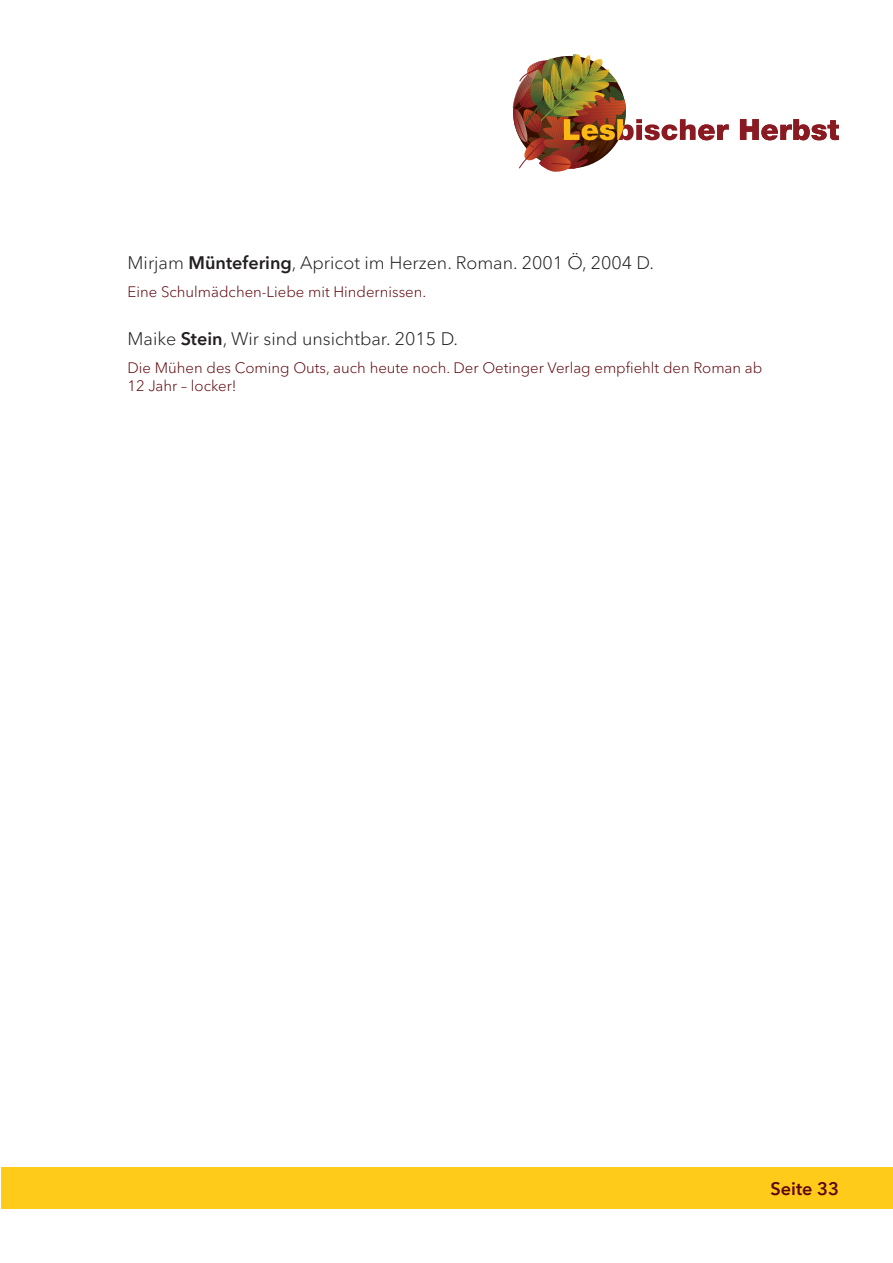
<style>
.page{position:relative;width:893px;height:1263px;background:#fff}
.page>*{position:absolute;margin:0;border:0;box-sizing:border-box;transform-origin:0 0}
.Autorin{font:300 18px "Avenir Next LT Pro";color:#231f20}
.t1{font:600 18px "Avenir Next LT Pro";color:#5f050b}
.Inhalt{font:300 15px/18px "Avenir Next LT Pro";color:#5f050b}
.s1{font-weight:600}
</style>
<div class="page">
<svg style="left:740px;top:119px;width:99px;height:21px"></svg>
<svg style="left:513px;top:54px;width:216px;height:118px"></svg>
<div style="left:1px;top:1167px;width:891px;height:41px;background:#fecb1b"></div>
<p class="Autorin" style="left:128px;top:252px;width:528px">Mirjam <span class="s1">Müntefering</span>, Apricot im Herzen. Roman. 2001 Ö, 2004 D.</p>
<p class="Inhalt" style="left:128px;top:283px;width:300px">Eine Schulmädchen-Liebe mit Hindernissen.</p>
<p class="Autorin" style="left:128px;top:327px;width:332px">Maike <span class="s1">Stein</span>, Wir sind unsichtbar. 2015 D.</p>
<p class="Inhalt" style="left:128px;top:359px;width:636px">Die Mühen des Coming Outs, auch heute noch. Der Oetinger Verlag empfiehlt den Roman ab<br>12 Jahr – locker!</p>
<p class="t1" style="left:771px;top:1177px;width:70px">Seite 33</p>
</div>
